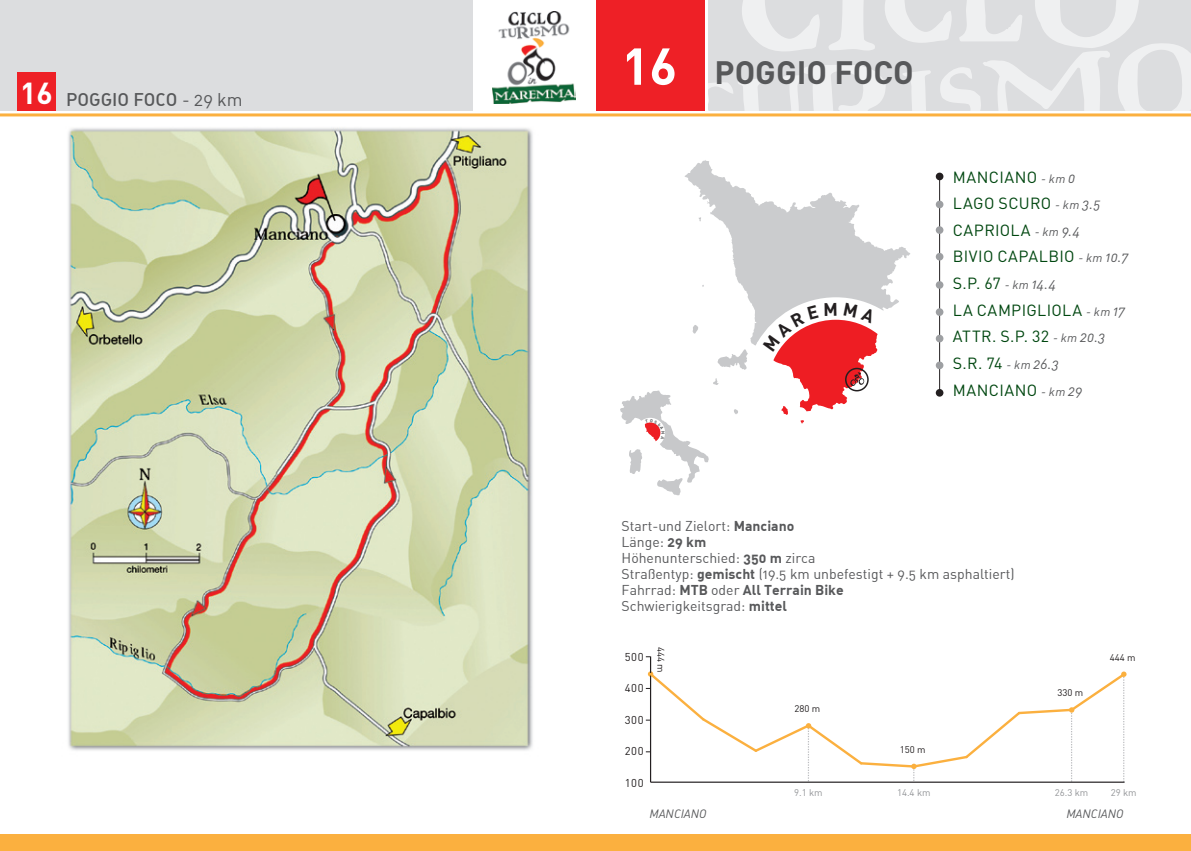
<style>
.page{position:relative;width:1191px;height:851px;background:#fff}
.page>*{position:absolute;margin:0;border:0;box-sizing:border-box;transform-origin:0 0}
.t1{font:700 32px "DIN";color:#57585a}
.t2{font:500 18px "DIN Alternate";color:#57585a}
.t3{font:18px "DIN Alternate";color:#57585a}
.t4{font:16px/26.6px "DIN";letter-spacing:.02em;color:#004710}
.t5{font:14px/16px "DIN Alternate";color:#57585a}
.t6{font:12px "DIN Regular Italic Alt";color:#57585a}
.t7{font:11.2px "DIN";letter-spacing:.05em;color:#231f20}
.t8{font:9.6px "DIN";color:#939598}
.t9{font:9.6px "DIN";color:#231f20}
.s1{font-family:"DIN";font-weight:700;font-size:30px;color:#fff}
.s2{font-size:51px;color:#fff}
.s3{font-size:14px}
.s4{font-family:"DIN Regular Italic Alt";font-size:12px;color:#57585a}
.s5{font-family:"DIN Regular Italic Alt";font-size:14px;color:#57585a}
.s6{font-weight:700}
</style>
<div class="page">
<div style="left:0;top:0;width:592px;height:111px;background:#dcdddf"></div>
<svg style="left:668px;top:0;width:523px;height:111px"></svg>
<div style="left:595px;top:0;width:110px;height:110px;background:#ee2026"></div>
<svg style="left:684px;top:160px;width:226px;height:185px"></svg>
<svg style="left:698px;top:216px;width:3px;height:6px"></svg>
<svg style="left:691px;top:324px;width:7px;height:10px"></svg>
<svg style="left:717px;top:349px;width:31px;height:21px"></svg>
<svg style="left:734px;top:409px;width:4px;height:5px"></svg>
<div style="left:472px;top:0;width:123px;height:115px;background:#fff"></div>
<img style="left:492px;top:12px;width:83px;height:91px">
<hr style="left:0;top:113px;width:1191px;height:3px;background:#fbb03f">
<div style="left:0;top:834px;width:1191px;height:16px;background:#fbb03f"></div>
<hr style="left:650px;top:781px;width:474px;height:1px;background:#231f20">
<hr style="left:650px;top:656px;width:1px;height:126px;background:#231f20">
<svg style="left:646px;top:670px;width:481px;height:111px"></svg>
<div style="left:17px;top:72px;width:39px;height:39px;background:#ee2026"></div>
<img style="left:68px;top:127px;width:465px;height:624px">
<hr style="left:939px;top:180px;width:1px;height:213px;background:#231f20">
<div style="left:935px;top:173px;width:8px;height:7px;background:#231f20;border-radius:50%"></div>
<div style="left:935px;top:201px;width:8px;height:7px;background:#9d9fa2;border-radius:50%"></div>
<div style="left:935px;top:226px;width:8px;height:8px;background:#9d9fa2;border-radius:50%"></div>
<div style="left:935px;top:253px;width:8px;height:7px;background:#9d9fa2;border-radius:50%"></div>
<div style="left:935px;top:281px;width:8px;height:8px;background:#9d9fa2;border-radius:50%"></div>
<div style="left:935px;top:308px;width:8px;height:8px;background:#9d9fa2;border-radius:50%"></div>
<div style="left:935px;top:335px;width:8px;height:7px;background:#9d9fa2;border-radius:50%"></div>
<div style="left:935px;top:361px;width:8px;height:8px;background:#9d9fa2;border-radius:50%"></div>
<div style="left:935px;top:389px;width:8px;height:7px;background:#231f20;border-radius:50%"></div>
<svg style="left:763px;top:303px;width:114px;height:120px"></svg>
<svg style="left:620px;top:378px;width:99px;height:117px"></svg>
<p class="t2" style="left:20px;top:88px;width:58px"><span class="s1">16</span> POGG</p>
<p class="t2" style="left:112px;top:88px;width:33px">IO FOCO</p>
<p class="t3" style="left:182px;top:89px;width:62px">- 29 km</p>
<h1 class="t1" style="left:621px;top:52px;width:294px"><span class="s2">16</span> POGGIO FOCO</h1>
<p class="t4" style="left:953px;top:164px;width:57px">MANCIANO</p>
<p class="t6" style="left:1041px;top:171px;width:35px">- km <span class="s3">0</span></p>
<p class="t4" style="left:953px;top:190px;width:77px">LAGO SCURO</p>
<p class="t6" style="left:1055px;top:197px;width:47px">- km <span class="s3">3.5</span></p>
<p class="t4" style="left:953px;top:216px;width:42px">CAPRIOLA</p>
<p class="t6" style="left:1034px;top:224px;width:47px">- km <span class="s3">9.4</span></p>
<p class="t4" style="left:953px;top:243px;width:19px">BIVIO</p>
<p class="t4" style="left:953px;top:243px;width:177px;text-indent:45px">CAPAL BIO <span class="s4">- km</span> <span class="s5">10.7<br></span>S.P. 67 <span class="s4">- km</span> <span class="s5">14.4<br></span>LA CAMPIGLIOLA</p>
<p class="t6" style="left:1086px;top:304px;width:40px">- km <span class="s3">17</span></p>
<p class="t4" style="left:953px;top:323px;width:154px">attr. S.P. 32 <span class="s4">- km</span> <span class="s5">20.3<br></span>S.R . 74 <span class="s4">- km</span> <span class="s5">26.3<br></span>MANCIANO</p>
<p class="t6" style="left:1041px;top:383px;width:42px">- km <span class="s3">29</span></p>
<p class="t5" style="left:621px;top:517px;width:394px">Start-und Zielort: <span class="s6">Manciano<br></span>Länge: <span class="s6">29 km<br></span>Höhenunterschied: <span class="s6">350 m</span> zirca<br>Straßentyp: <span class="s6">gemischt</span> (19.5 km unbefestigt + 9.5 km asphaltiert)<br>Fahrrad: <span class="s6">MTB</span> oder <span class="s6">All Terrain Bike<br></span>Schwierigkeitsgrad: <span class="s6">mittel</span></p>
<p class="t7" style="left:625px;top:649px;width:20px">500</p>
<p class="t7" style="left:625px;top:681px;width:20px">400</p>
<p class="t7" style="left:625px;top:712px;width:20px">300</p>
<p class="t7" style="left:625px;top:744px;width:20px">200</p>
<p class="t7" style="left:625px;top:775px;width:20px">100</p>
<p class="t9" style="left:667px;top:646px;width:27px;rotate:90deg">444 m</p>
<p class="t9" style="left:794px;top:702px;width:27px">280 m</p>
<p class="t9" style="left:899px;top:743px;width:27px">150 m</p>
<p class="t9" style="left:1057px;top:686px;width:27px">330 m</p>
<p class="t9" style="left:1109px;top:651px;width:27px">444 m</p>
<p class="t8" style="left:1054px;top:786px;width:35px">26.3 km</p>
<p class="t8" style="left:794px;top:786px;width:30px">9.1 km</p>
<p class="t8" style="left:897px;top:786px;width:35px">14.4 km</p>
<p class="t8" style="left:1110px;top:786px;width:27px">29 km</p>
<p class="t6" style="left:649px;top:805px;width:58px">MANCIANO</p>
<p class="t6" style="left:1066px;top:805px;width:58px">MANCIANO</p>
</div>
